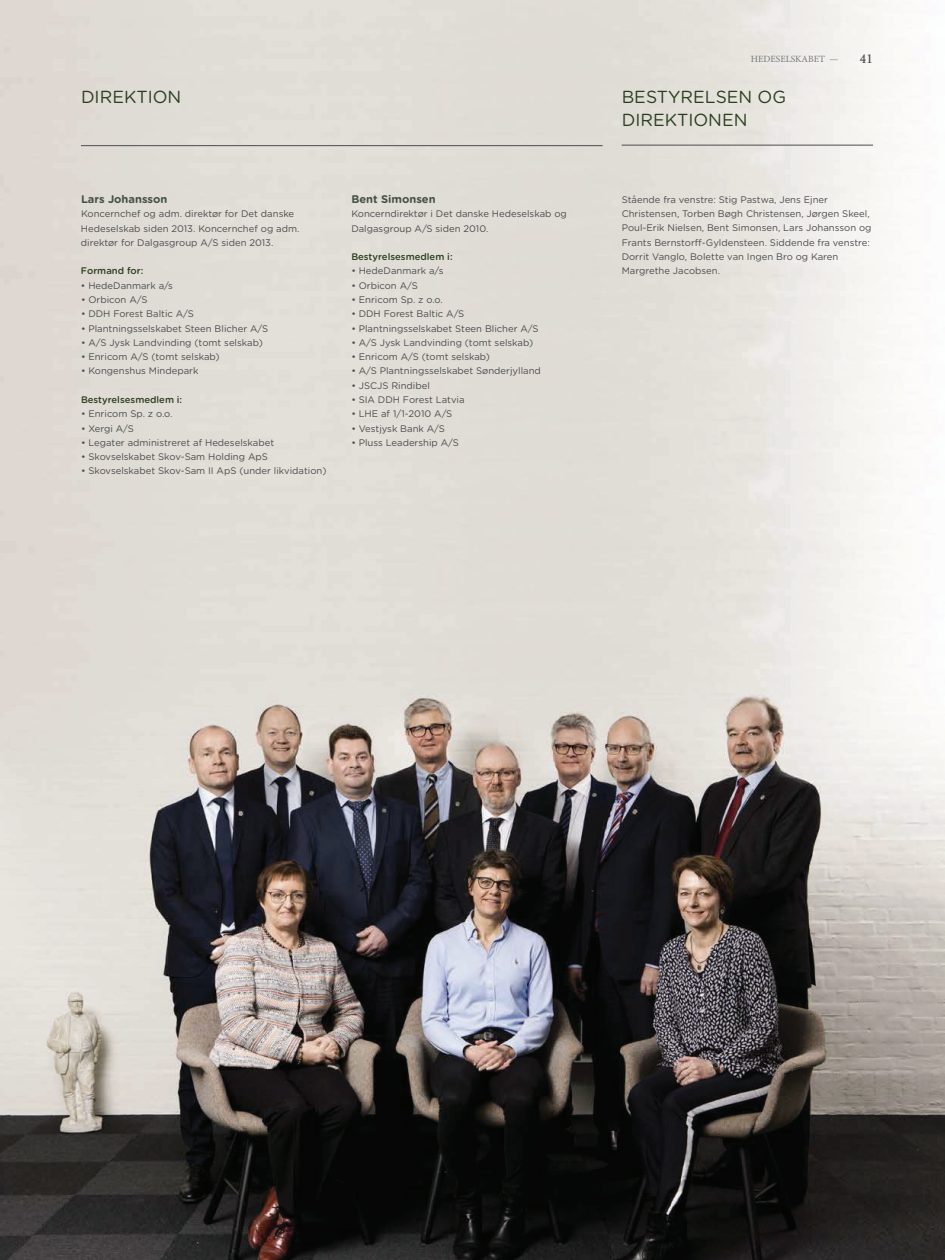
<style>
.page{position:relative;width:945px;height:1260px;background:#fff}
.page>*{position:absolute;margin:0;border:0;box-sizing:border-box;transform-origin:0 0}
.t1{font:17.5px/22.2px "Gotham Rounded";color:#2a3f1e}
.t2{font:500 12.78px "Foundry Old Style";color:#4b4c4e}
.t3{font:700 11.03px "Gotham Rounded";color:#445146}
.t4{font:9.45px/14.3px "Gotham Rounded";color:#4b4c4e}
.t5{font:500 9.45px "Gotham Rounded";color:#2a3f1e}
.t6{font:9.45px "Minion Pro";color:#77787c}
</style>
<div class="page">
<img style="left:0;top:0;width:945px;height:1260px">
<hr style="left:81px;top:145px;width:522px;height:1px;background:#4b4c4e">
<hr style="left:622px;top:145px;width:251px;height:1px;background:#4b4c4e">
<p class="t6" style="left:751px;top:53px;width:89px">HEDESELSKABET —</p>
<h2 class="t2" style="left:860px;top:52px;width:15px">41</h2>
<h1 class="t1" style="left:81px;top:87px;width:102px">DIREKTION</h1>
<h1 class="t1" style="left:622px;top:87px;width:166px">BESTYRELSEN OG<br>DIREKTIONEN</h1>
<p class="t3" style="left:81px;top:195px;width:88px">Lars Johansson</p>
<p class="t4" style="left:81px;top:207px;width:220px">Koncernchef og adm. direktør for Det danske<br>Hedeselskab siden 2013. Koncernchef og adm. direktør for Dalgasgroup A/S siden 2013.</p>
<p class="t5" style="left:81px;top:267px;width:64px">Formand for:</p>
<p class="t4" style="left:81px;top:279px;width:94px">• HedeDanmark a/s</p>
<p class="t4" style="left:81px;top:293px;width:68px">• Orbicon A/S</p>
<p class="t4" style="left:81px;top:307px;width:114px">• DDH Forest Baltic A/S</p>
<p class="t4" style="left:81px;top:322px;width:189px">• Plantningsselskabet Steen Blicher A/S</p>
<p class="t4" style="left:81px;top:336px;width:183px">• A/S Jysk Landvinding (tomt selskab)</p>
<p class="t4" style="left:81px;top:350px;width:140px">• Enricom A/S (tomt selskab)</p>
<p class="t4" style="left:81px;top:365px;width:119px">• Kongenshus Mindepark</p>
<p class="t5" style="left:81px;top:396px;width:103px">Bestyrelsesmedlem i:</p>
<p class="t4" style="left:81px;top:407px;width:93px">• Enricom Sp. z o.o.</p>
<p class="t4" style="left:81px;top:422px;width:54px">• Xergi A/S</p>
<p class="t4" style="left:81px;top:436px;width:195px">• Legater administreret af Hedeselskabet</p>
<p class="t4" style="left:81px;top:450px;width:188px">• Skovselskabet Skov-Sam Holding ApS</p>
<p class="t4" style="left:81px;top:465px;width:247px">• Skovselskabet Skov-Sam II ApS (under likvidation)</p>
<p class="t3" style="left:351px;top:195px;width:86px">Bent Simonsen</p>
<p class="t4" style="left:351px;top:207px;width:217px">Koncerndirektør i Det danske Hedeselskab og<br>Dalgasgroup A/S siden 2010.</p>
<p class="t5" style="left:351px;top:253px;width:103px">Bestyrelsesmedlem i:</p>
<p class="t4" style="left:351px;top:265px;width:94px">• HedeDanmark a/s</p>
<p class="t4" style="left:351px;top:279px;width:68px">• Orbicon A/S</p>
<p class="t4" style="left:351px;top:293px;width:93px">• Enricom Sp. z o.o.</p>
<p class="t4" style="left:351px;top:307px;width:114px">• DDH Forest Baltic A/S</p>
<p class="t4" style="left:351px;top:322px;width:189px">• Plantningsselskabet Steen Blicher A/S</p>
<p class="t4" style="left:351px;top:336px;width:183px">• A/S Jysk Landvinding (tomt selskab)</p>
<p class="t4" style="left:351px;top:350px;width:140px">• Enricom A/S (tomt selskab)</p>
<p class="t4" style="left:351px;top:365px;width:191px">• A/S Plantningsselskabet Sønderjylland</p>
<p class="t4" style="left:351px;top:379px;width:80px">• JSCJS Rindibel</p>
<p class="t4" style="left:351px;top:393px;width:115px">• SIA DDH Forest Latvia</p>
<p class="t4" style="left:351px;top:407px;width:102px">• LHE af 1/1-2010 A/S</p>
<p class="t4" style="left:351px;top:422px;width:95px">• Vestjysk Bank A/S</p>
<p class="t4" style="left:351px;top:436px;width:109px">• Pluss Leadership A/S</p>
<p class="t4" style="left:622px;top:193px;width:251px">Stående fra venstre: Stig Pastwa, Jens Ejner Christensen, Torben Bøgh Christensen, Jørgen Skeel, Poul-Erik Nielsen, Bent Simonsen, Lars Johansson og Frants Bernstorff-Gyldensteen. Siddende fra venstre:<br>Dorrit Vanglo, Bolette van Ingen Bro og Karen Margrethe Jacobsen.</p>
</div>
